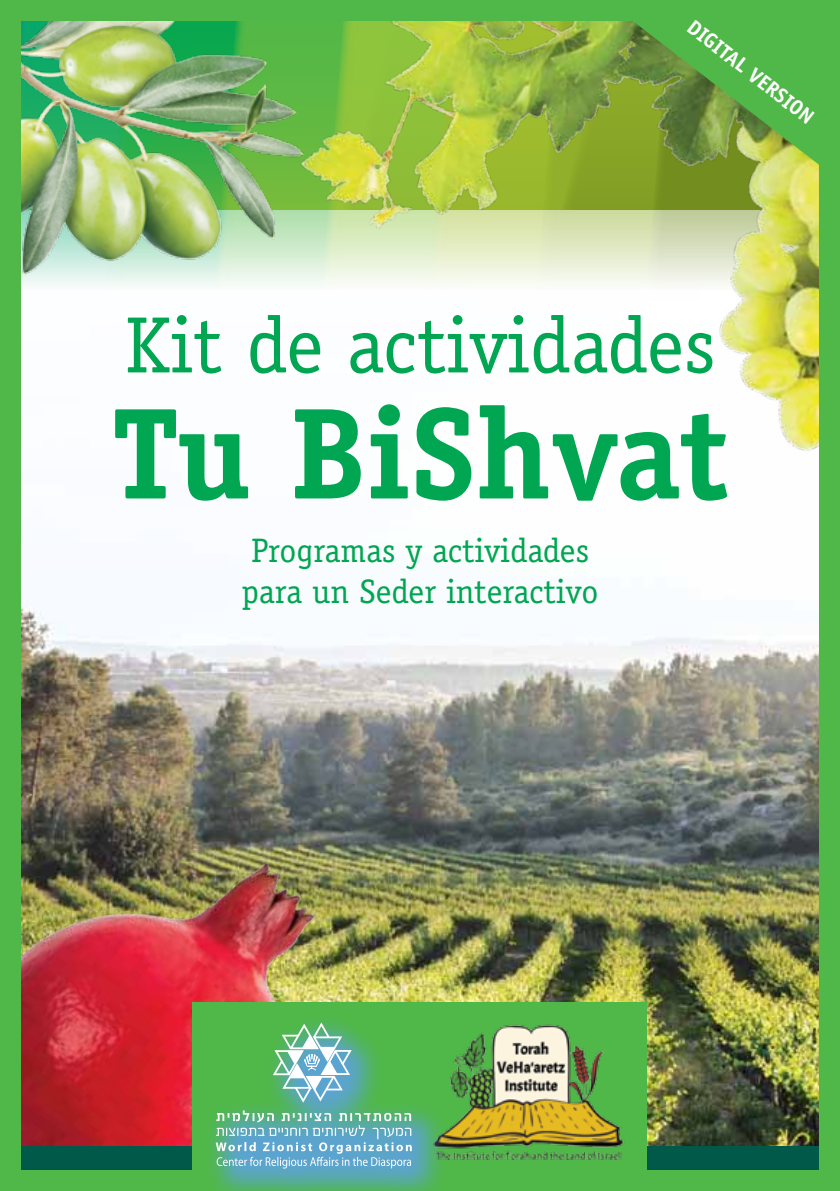
<style>
.page{position:relative;width:840px;height:1191px;background:#fff}
.page>*{position:absolute;margin:0;border:0;box-sizing:border-box;transform-origin:0 0}
.t1{font:700 130px "Officina Serif";color:#00a651}
.t2{font:80px "Officina Serif";color:#00a651}
.t3{font:34px/40.8px "Officina Serif";color:#00a651}
.t4{font:700 21px "Officina Sans";color:#fff}
</style>
<div class="page">
<img style="left:0;top:0;width:839px;height:1191px">
<div style="left:193px;top:1002px;width:453px;height:189px;background:#50b848"></div>
<img style="left:447px;top:1024px;width:177px;height:136px">
<svg style="left:211px;top:1031px;width:236px;height:160px"></svg>
<svg style="left:215px;top:1110px;width:196px;height:58px;background:#78b8bf"></svg>
<svg style="left:271px;top:1021px;width:82px;height:83px"></svg>
<svg style="left:605px;top:0;width:234px;height:181px;background:#68aa41"></svg>
<p class="t4" style="left:697px;top:14px;width:156px;rotate:38deg">Digital Version</p>
<h2 class="t2" style="left:125px;top:298px;width:591px">Kit de actividades</h2>
<h1 class="t1" style="left:111px;top:373px;width:618px">Tu BiShvat</h1>
<p class="t3" style="left:241px;top:530px;width:358px">Programas y actividades para un Seder interactivo</p>
</div>
